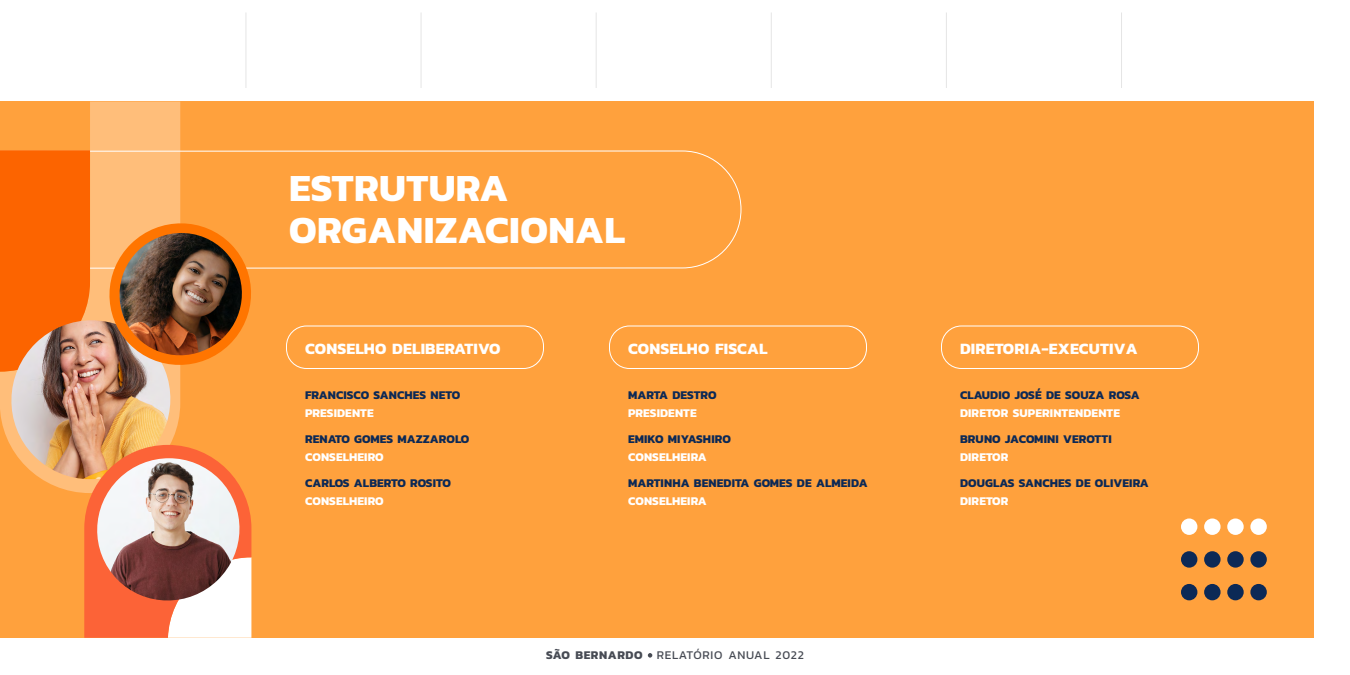
<style>
.page{position:relative;width:1350px;height:675px;background:#fff}
.page>*{position:absolute;margin:0;border:0;box-sizing:border-box;transform-origin:0 0}
.t1{font:700 39px/42px "Kanit";letter-spacing:.01em;color:#fff}
.t2{font:700 16px "Kanit";letter-spacing:.01em;color:#fff}
.t3{font:700 12px "Kanit";letter-spacing:.01em;color:#0c2956}
.t4{font:700 12px "Kanit";letter-spacing:.01em;color:#fff}
.t5{font:12px "Kanit";letter-spacing:.06em;color:#474b54}
.s1{font-weight:700}
</style>
<div class="page">
<svg style="left:648px;top:653px;width:4px;height:5px"></svg>
<div style="left:0;top:101px;width:1313px;height:537px;background:#ffa13d"></div>
<svg style="left:0;top:102px;width:180px;height:391px;fill:#ffbe7a"></svg>
<svg style="left:90px;top:150px;width:652px;height:119px"></svg>
<div style="left:1250px;top:518px;width:17px;height:17px;background:#fff;border-radius:50%"></div>
<div style="left:1227px;top:518px;width:17px;height:17px;background:#fff;border-radius:50%"></div>
<div style="left:1204px;top:518px;width:17px;height:17px;background:#fff;border-radius:50%"></div>
<div style="left:1181px;top:518px;width:16px;height:17px;background:#fff;border-radius:50%"></div>
<div style="left:1250px;top:551px;width:17px;height:17px;background:#0c2956;border-radius:50%"></div>
<div style="left:1227px;top:551px;width:17px;height:17px;background:#0c2956;border-radius:50%"></div>
<div style="left:1204px;top:551px;width:17px;height:17px;background:#0c2956;border-radius:50%"></div>
<div style="left:1181px;top:551px;width:16px;height:17px;background:#0c2956;border-radius:50%"></div>
<div style="left:1250px;top:584px;width:17px;height:16px;background:#0c2956;border-radius:50%"></div>
<div style="left:1227px;top:584px;width:17px;height:16px;background:#0c2956;border-radius:50%"></div>
<div style="left:1204px;top:584px;width:17px;height:16px;background:#0c2956;border-radius:50%"></div>
<div style="left:1181px;top:584px;width:16px;height:16px;background:#0c2956;border-radius:50%"></div>
<div style="left:286px;top:326px;width:258px;height:43px;border:1px solid #fff;border-radius:20px"></div>
<div style="left:941px;top:326px;width:258px;height:43px;border:1px solid #fff;border-radius:20px"></div>
<div style="left:609px;top:326px;width:258px;height:43px;border:1px solid #fff;border-radius:20px"></div>
<div style="left:0;top:150px;width:90px;height:222px;background:#fc6400"></div>
<img style="left:10px;top:320px;width:162px;height:160px">
<svg style="left:102px;top:216px;width:156px;height:156px"></svg>
<img style="left:118px;top:233px;width:125px;height:123px">
<svg style="left:84px;top:445px;width:167px;height:193px"></svg>
<img style="left:96px;top:458px;width:145px;height:144px">
<hr style="left:245px;top:12px;width:1px;height:76px;background:#e5e5e5">
<hr style="left:421px;top:12px;width:1px;height:76px;background:#e5e5e5">
<hr style="left:596px;top:12px;width:1px;height:76px;background:#e5e5e5">
<hr style="left:946px;top:12px;width:1px;height:76px;background:#e5e5e5">
<hr style="left:1121px;top:12px;width:1px;height:76px;background:#e5e5e5">
<hr style="left:771px;top:12px;width:1px;height:76px;background:#e5e5e5">
<h1 class="t1" style="left:289px;top:166px;width:338px">ESTRUTURA<br>ORGANIZACIONAL</h1>
<h2 class="t2" style="left:305px;top:336px;width:197px">CONSELHO DELIBERATIVO</h2>
<p class="t3" style="left:305px;top:386px;width:157px">FRANCISCO SANCHES NETO</p>
<p class="t4" style="left:305px;top:404px;width:70px">PRESIDENTE</p>
<p class="t3" style="left:305px;top:430px;width:166px">RENATO GOMES MAZZAROLO</p>
<p class="t4" style="left:305px;top:448px;width:80px">CONSELHEIRO</p>
<p class="t3" style="left:305px;top:474px;width:147px">CARLOS ALBERTO ROSITO</p>
<p class="t4" style="left:305px;top:492px;width:80px">CONSELHEIRO</p>
<h2 class="t2" style="left:628px;top:336px;width:141px">CONSELHO FISCAL</h2>
<p class="t3" style="left:628px;top:386px;width:90px">MARTA DESTRO</p>
<p class="t4" style="left:628px;top:404px;width:70px">PRESIDENTE</p>
<p class="t3" style="left:628px;top:430px;width:104px">EMIKO MIYASHIRO</p>
<p class="t4" style="left:628px;top:448px;width:80px">CONSELHEIRA</p>
<p class="t3" style="left:628px;top:474px;width:241px">MARTINHA BENEDITA GOMES DE ALMEIDA</p>
<p class="t4" style="left:628px;top:492px;width:80px">CONSELHEIRA</p>
<p class="t5" style="left:546px;top:646px;width:259px"><span class="s1">SÃO BERNARDO</span> RELATÓRIO ANUAL 2022</p>
<h2 class="t2" style="left:960px;top:336px;width:179px">DIRETORIA-EXECUTIVA</h2>
<p class="t3" style="left:960px;top:386px;width:181px">CLAUDIO JOSÉ DE SOUZA ROSA</p>
<p class="t4" style="left:960px;top:404px;width:162px">DIRETOR SUPERINTENDENTE</p>
<p class="t3" style="left:960px;top:430px;width:153px">BRUNO JACOMINI VEROTTI</p>
<p class="t4" style="left:960px;top:448px;width:50px">DIRETOR</p>
<p class="t3" style="left:960px;top:474px;width:190px">DOUGLAS SANCHES DE OLIVEIRA</p>
<p class="t4" style="left:960px;top:492px;width:50px">DIRETOR</p>
</div>
